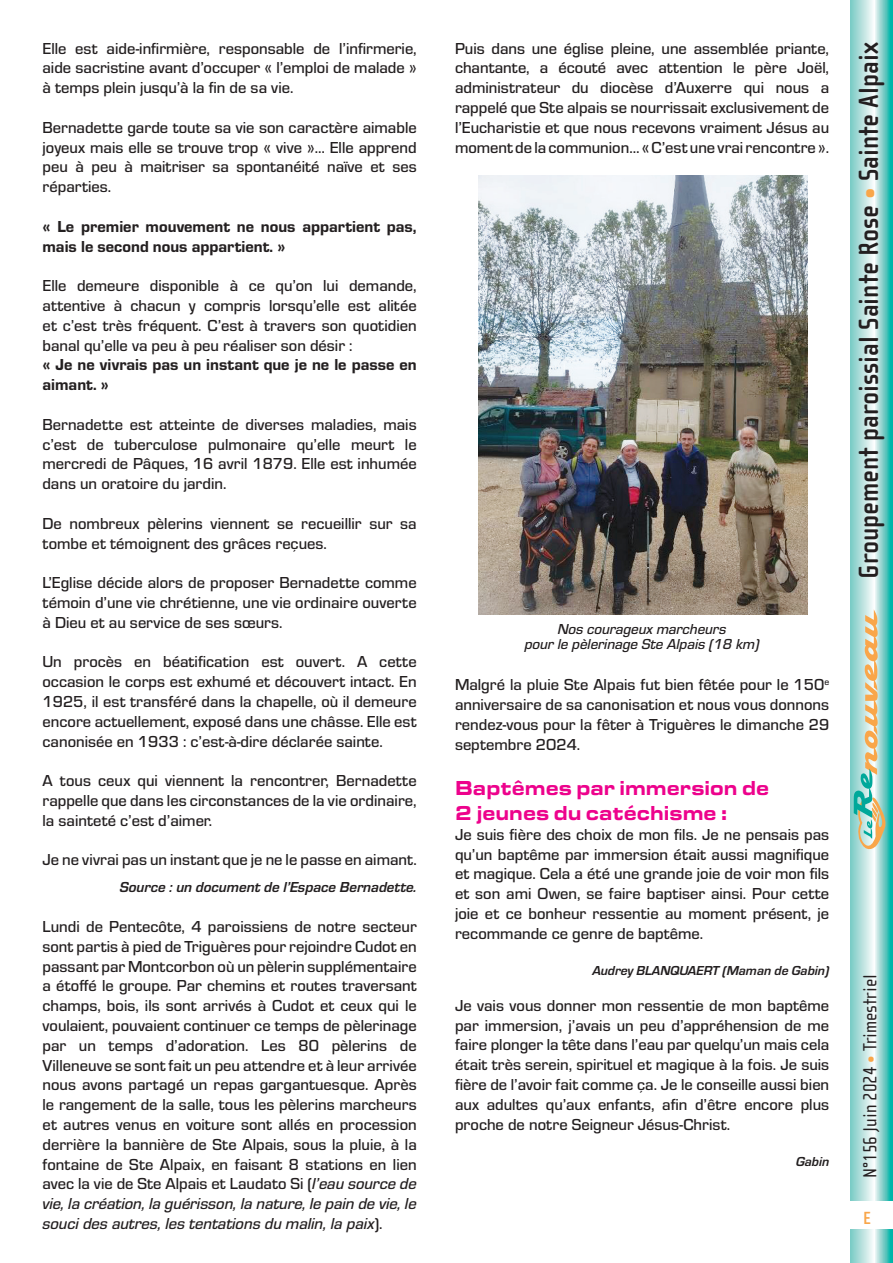
<style>
.page{position:relative;width:893px;height:1263px;background:#fff}
.page>*{position:absolute;margin:0;border:0;box-sizing:border-box;transform-origin:0 0}
.t1{font:700 28.5px "Cholla Sans OT";color:#231f20}
.t2{font:900 21px/25.2px "Eurostile Ext";color:#ed028c;scale:.84 1}
.t3{font:19.5px "Cholla Sans OT";color:#231f20}
.t4{font:700 18px "Cholla Sans OT";color:#f9a64a}
.t5{font:500 16.5px/19.8px "Eurostile";color:#231f20;text-align:justify}
.t6{font:16.5px/19.8px "Eurostile Hea";color:#231f20}
.t7{font:16.5px/19.8px "Eurostile Med Ita";color:#231f20}
.t8{font:15px/15px "Eurostile Med Ita";color:#231f20;text-align:center}
.t9{font:italic 700 15px "Eurostile";color:#231f20}
.t10{font:italic 700 13.5px "Eurostile";color:#231f20}
.s1{font-family:"Eurostile Med Ita";font-weight:400}
.s2{font-family:"Eurostile";font-weight:500}
.s3{color:#f9a64a}
</style>
<div class="page">
<svg style="left:850px;top:0;width:43px;height:1263px;background:#95d9d4"></svg>
<svg style="left:854px;top:609px;width:33px;height:242px;background:#b0ceb8"></svg>
<div style="left:850px;top:1201px;width:43px;height:28px;background:#fff"></div>
<img style="left:479px;top:176px;width:329px;height:439px">
<p class="t5" style="left:43px;top:37px;width:376px">Elle est aide-infirmière, responsable de l’infirmerie, aide sacristine avant d’occuper « l’emploi de malade » à temps plein jusqu’à la fin de sa vie.</p>
<p class="t5" style="left:43px;top:116px;width:376px">Bernadette garde toute sa vie son caractère aimable joyeux mais elle se trouve trop « vive »… Elle apprend peu à peu à maitriser sa spontanéité naïve et ses réparties.</p>
<p class="t6" style="left:43px;top:215px;width:376px">« Le premier mouvement ne nous appartient pas, mais le second nous appartient. »</p>
<p class="t5" style="left:43px;top:275px;width:376px">Elle demeure disponible à ce qu’on lui demande, attentive à chacun y compris lorsqu’elle est alitée et c’est très fréquent. C’est à travers son quotidien banal qu’elle va peu à peu réaliser son désir :</p>
<p class="t6" style="left:43px;top:354px;width:376px">« Je ne vivrais pas un instant que je ne le passe en aimant. »</p>
<p class="t5" style="left:43px;top:413px;width:376px">Bernadette est atteinte de diverses maladies, mais c’est de tuberculose pulmonaire qu’elle meurt le mercredi de Pâques, 16 avril 1879. Elle est inhumée dans un oratoire du jardin.</p>
<p class="t5" style="left:43px;top:512px;width:376px">De nombreux pèlerins viennent se recueillir sur sa tombe et témoignent des grâces reçues.</p>
<p class="t5" style="left:43px;top:572px;width:376px">L’Eglise décide alors de proposer Bernadette comme témoin d’une vie chrétienne, une vie ordinaire ouverte à Dieu et au service de ses sœurs.</p>
<p class="t5" style="left:43px;top:651px;width:376px">Un procès en béatification est ouvert. A cette occasion le corps est exhumé et découvert intact. En 1925, il est transféré dans la chapelle, où il demeure encore actuellement, exposé dans une châsse. Elle est canonisée en 1933 : c’est-à-dire déclarée sainte.</p>
<p class="t5" style="left:43px;top:770px;width:376px">A tous ceux qui viennent la rencontrer, Bernadette rappelle que dans les circonstances de la vie ordinaire, la sainteté c’est d’aimer.</p>
<p class="t5" style="left:43px;top:849px;width:376px">Je ne vivrai pas un instant que je ne le passe en aimant.</p>
<p class="t9" style="left:120px;top:877px;width:298px">Source : un document de l’Espace Bernadette.</p>
<p class="t5" style="left:43px;top:916px;width:376px">Lundi de Pentecôte, 4 paroissiens de notre secteur sont partis à pied de Triguères pour rejoindre Cudot en passant par Montcorbon où un pèlerin supplémentaire a étoffé le groupe. Par chemins et routes traversant champs, bois, ils sont arrivés à Cudot et ceux qui le voulaient, pouvaient continuer ce temps de pèlerinage par un temps d’adoration. Les 80 pèlerins de Villeneuve se sont fait un peu attendre et à leur arrivée nous avons partagé un repas gargantuesque. Après le rangement de la salle, tous les pèlerins marcheurs et autres venus en voiture sont allés en procession derrière la bannière de Ste Alpais, sous la pluie, à la fontaine de Ste Alpaix, en faisant 8 stations en lien avec la vie de Ste Alpais et Laudato Si (<span class="s1">l’eau source de</span></p>
<p class="t7" style="left:43px;top:1193px;width:376px">vie, la création, la guérisson, la nature, le pain de vie, le souci des autres, les tentations du malin, la paix<span class="s2">).</span></p>
<p class="t5" style="left:455px;top:37px;width:376px">Puis dans une église pleine, une assemblée priante, chantante, a écouté avec attention le père Joël, administrateur du diocèse d’Auxerre qui nous a rappelé que Ste alpais se nourrissait exclusivement de l’Eucharistie et que nous recevons vraiment Jésus au moment de la communion… « C’est une vrai rencontre ».</p>
<p class="t8" style="left:525px;top:620px;width:236px">Nos courageux marcheurs<br>pour le pèlerinage Ste Alpais (18 km)</p>
<p class="t5" style="left:455px;top:674px;width:376px">Malgré la pluie Ste Alpais fut bien fêtée pour le 150<sup>e </sup>anniversaire de sa canonisation et nous vous donnons rendez-vous pour la fêter à Triguères le dimanche 29 septembre 2024.</p>
<p class="t2" style="left:455px;top:774px;width:375px">Baptêmes par immersion de<br>2 jeunes du catéchisme :</p>
<p class="t5" style="left:455px;top:823px;width:376px">Je suis fière des choix de mon fils. Je ne pensais pas qu’un baptême par immersion était aussi magnifique et magique. Cela a été une grande joie de voir mon fils et son ami Owen, se faire baptiser ainsi. Pour cette joie et ce bonheur ressentie au moment présent, je recommande ce genre de baptême.</p>
<p class="t10" style="left:592px;top:961px;width:238px">Audrey BLANQUAERT (Maman de Gabin)</p>
<p class="t5" style="left:455px;top:994px;width:376px">Je vais vous donner mon ressentie de mon baptême par immersion, j’avais un peu d’appréhension de me faire plonger la tête dans l’eau par quelqu’un mais cela était très serein, spirituel et magique à la fois. Je suis fière de l’avoir fait comme ça. Je le conseille aussi bien aux adultes qu’aux enfants, afin d’être encore plus proche de notre Seigneur Jésus-Christ.</p>
<p class="t10" style="left:796px;top:1152px;width:35px">Gabin</p>
<h1 class="t1" style="left:853px;top:579px;width:538px;rotate:-90deg">Groupement paroissial Sainte Rose <span class="s3">•</span> Sainte Alpaix</h1>
<p class="t3" style="left:860px;top:1178px;width:205px;rotate:-90deg">N°156 Juin 2024 <span class="s3">•</span> Trimestriel</p>
<p class="t4" style="left:863px;top:1208px;width:9px">E</p>
</div>
